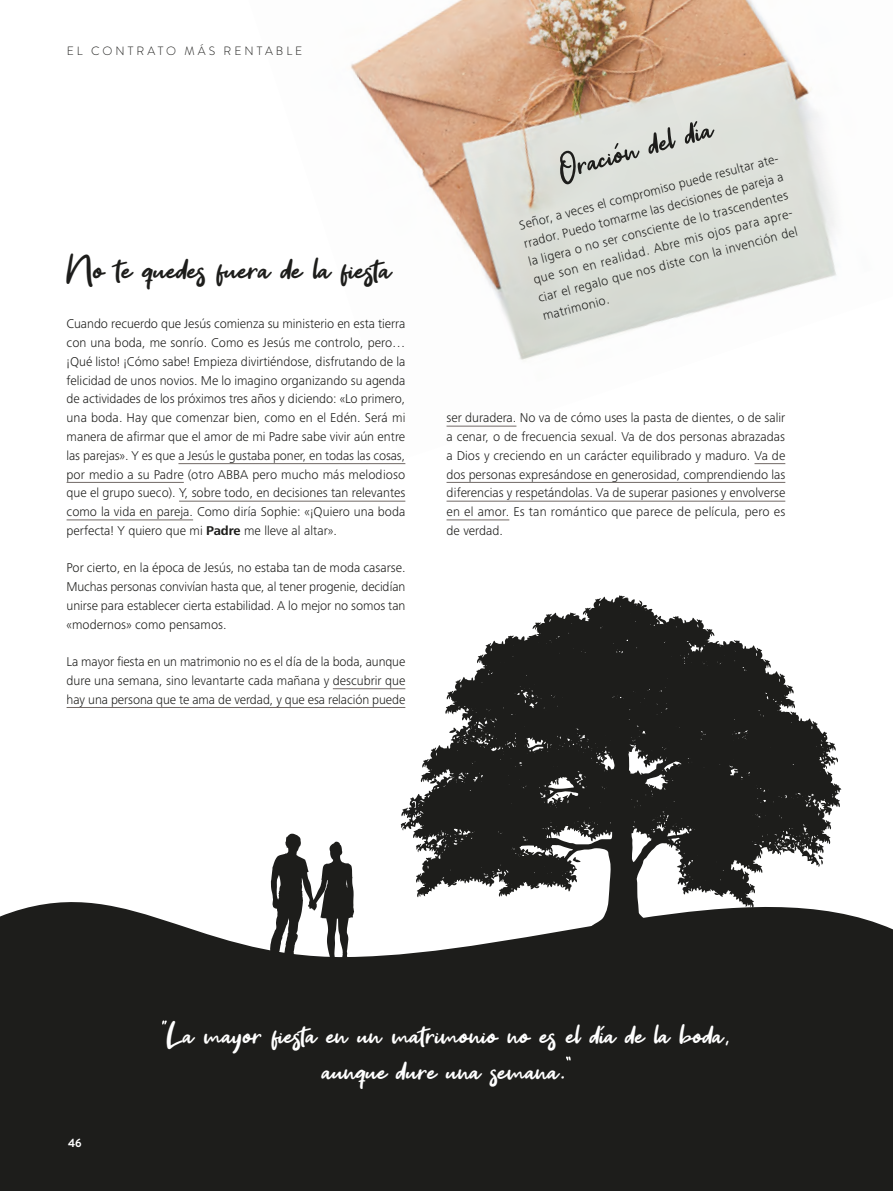
<style>
.page{position:relative;width:893px;height:1191px;background:#fff}
.page>*{position:absolute;margin:0;border:0;box-sizing:border-box;transform-origin:0 0}
.Heading_2{font:42px "Get Show";color:#1d1d1b}
.Heading_2-2{font:37.5px/36px "Get Show";color:#fff;text-align:center}
.Text{font:300 13.2px/18.8px "Frutiger Next Pro";color:#1d1d1b;text-align:justify}
.Einf__Abs{font:300 12px "Brandon Grotesque";letter-spacing:.25em;color:#1d1d1b}
.Einf__Abs-2{font:700 12px "Brandon Grotesque";color:#fff}
.s1{font-weight:700}
</style>
<div class="page">
<img style="left:350px;top:0;width:486px;height:427px">
<svg style="left:401px;top:595px;width:440px;height:266px;fill:#1d1d1b"></svg>
<svg style="left:782px;top:846px;width:11px;height:6px"></svg>
<svg style="left:449px;top:727px;width:8px;height:6px"></svg>
<svg style="left:430px;top:778px;width:7px;height:5px"></svg>
<svg style="left:573px;top:857px;width:8px;height:4px"></svg>
<svg style="left:818px;top:854px;width:5px;height:7px"></svg>
<svg style="left:675px;top:847px;width:5px;height:3px"></svg>
<svg style="left:416px;top:844px;width:4px;height:6px"></svg>
<svg style="left:827px;top:761px;width:3px;height:6px"></svg>
<svg style="left:607px;top:752px;width:5px;height:7px"></svg>
<svg style="left:0;top:861px;width:893px;height:330px;background:#3f3f3d"></svg>
<svg style="left:265px;top:833px;width:89px;height:137px"></svg>
<hr style="left:178px;top:463px;width:227px;height:1px;background:#716966">
<hr style="left:67px;top:482px;width:117px;height:1px;background:#716966">
<hr style="left:179px;top:501px;width:226px;height:1px;background:#716966">
<hr style="left:67px;top:519px;width:126px;height:1px;background:#716966">
<hr style="left:333px;top:688px;width:72px;height:1px;background:#716966">
<hr style="left:67px;top:707px;width:338px;height:1px;background:#716966">
<hr style="left:447px;top:426px;width:69px;height:1px;background:#716966">
<hr style="left:754px;top:463px;width:31px;height:1px;background:#716966">
<hr style="left:447px;top:482px;width:338px;height:1px;background:#716966">
<hr style="left:447px;top:501px;width:338px;height:1px;background:#716966">
<hr style="left:447px;top:519px;width:62px;height:1px;background:#716966">
<svg style="left:162px;top:1020px;width:5px;height:4px"></svg>
<svg style="left:566px;top:1056px;width:5px;height:4px"></svg>
<p class="Einf__Abs" style="left:67px;top:43px;width:237px">EL CONTRATO MÁS RENTABLE</p>
<p class="Heading_2" style="left:67px;top:246px;width:326px">No te quedes fuera de la fiesta</p>
<p class="Text" style="left:67px;top:315px;width:340px">Cuando recuerdo que Jesús comienza su ministerio en esta tierra con una boda, me sonrío. Como es Jesús me controlo, pero… ¡Qué listo! ¡Cómo sabe! Empieza divirtiéndose, disfrutando de la felicidad de unos novios. Me lo imagino organizando su agenda de actividades de los próximos tres años y diciendo: «Lo primero, una boda. Hay que comenzar bien, como en el Edén. Será mi manera de afirmar que el amor de mi Padre sabe vivir aún entre las parejas». Y es que a Jesús le gustaba poner, en todas las cosas, por medio a su Padre (otro ABBA pero mucho más melodioso que el grupo sueco). Y, sobre todo, en decisiones tan relevantes como la vida en pareja. Como diría Sophie: «¡Quiero una boda perfecta! Y quiero que mi <span class="s1">Padre</span> me lleve al altar».</p>
<p class="Text" style="left:67px;top:558px;width:340px">Por cierto, en la época de Jesús, no estaba tan de moda casarse.<br>Muchas personas convivían hasta que, al tener progenie, decidían unirse para establecer cierta estabilidad. A lo mejor no somos tan «modernos» como pensamos.</p>
<p class="Text" style="left:67px;top:652px;width:340px">La mayor fiesta en un matrimonio no es el día de la boda, aunque dure una semana, sino levantarte cada mañana y descubrir que hay una persona que te ama de verdad, y que esa relación puede</p>
<p class="Heading_2" style="left:553px;top:148px;width:160px;rotate:-16deg">Oración del día</p>
<p class="Text" style="left:517px;top:217px;width:271px;rotate:-15deg">Señor, a veces el compromiso puede resultar ate-</p>
<p class="Text" style="left:522px;top:233px;width:269px;rotate:-14deg">rrador. Puedo tomarme las decisiones de pareja a la ligera o no ser consciente de lo trascendentes</p>
<p class="Text" style="left:531px;top:272px;width:271px;rotate:-15deg">que son en realidad. Abre mis ojos para apre-</p>
<p class="Text" style="left:536px;top:287px;width:269px;line-height:19.6px;rotate:-14deg">ciar el regalo que nos diste con la invención del matrimonio.</p>
<p class="Text" style="left:447px;top:408px;width:340px">ser duradera. No va de cómo uses la pasta de dientes, o de salir a cenar, o de frecuencia sexual. Va de dos personas abrazadas a Dios y creciendo en un carácter equilibrado y maduro. Va de dos personas expresándose en generosidad, comprendiendo las diferencias y respetándolas. Va de superar pasiones y envolverse en el amor. Es tan romántico que parece de película, pero es de verdad.</p>
<p class="Einf__Abs-2" style="left:68px;top:1134px;width:15px">46</p>
<p class="Heading_2-2" style="left:167px;top:1017px;width:566px">La mayor fiesta en un matrimonio no es el día de la boda, aunque dure una semana.</p>
</div>
